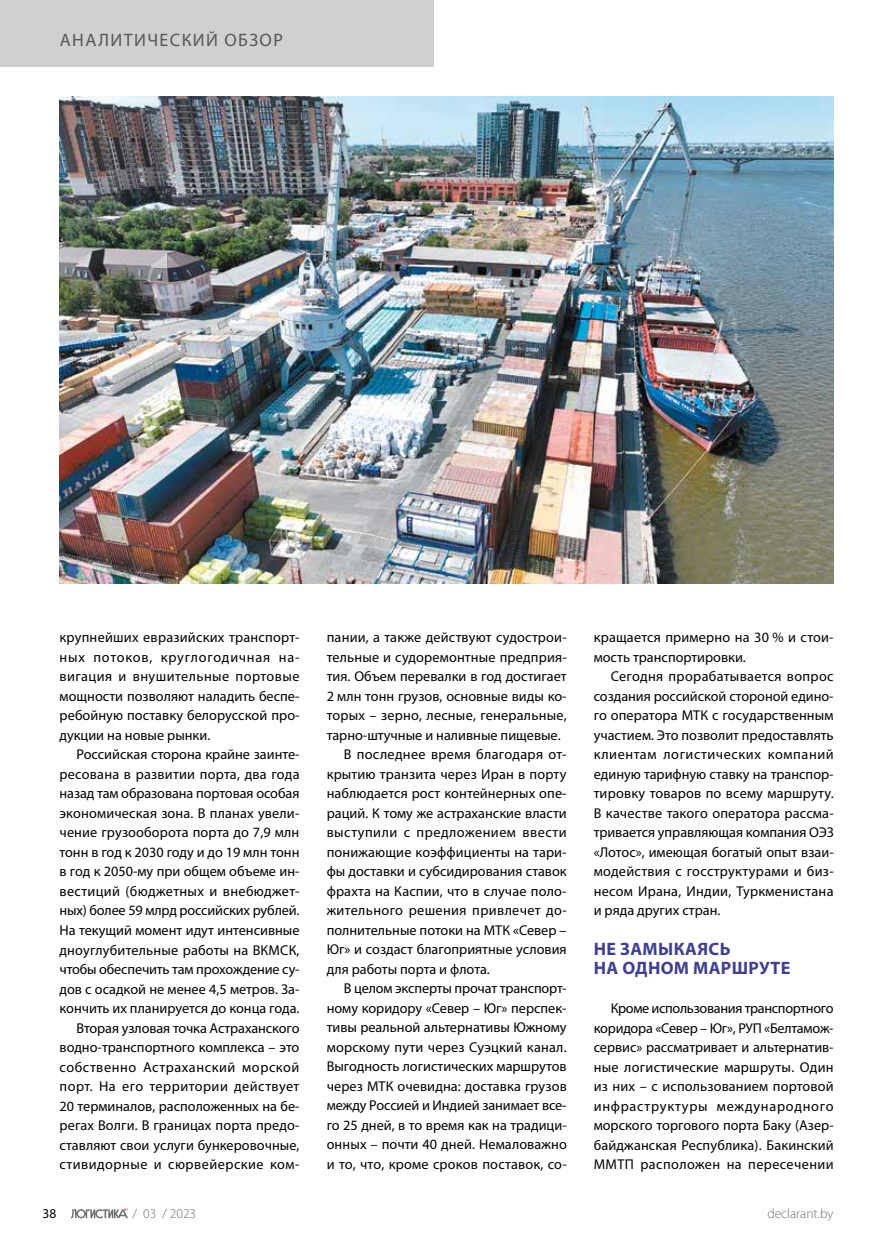
<style>
.page{position:relative;width:893px;height:1255px;background:#fff}
.page>*{position:absolute;margin:0;border:0;box-sizing:border-box;transform-origin:0 0}
.t1{font:700 18px/19.5px "Myriad Pro";letter-spacing:.02em;color:#404092}
.t2{font:18px "Myriad Pro";letter-spacing:.08em;color:#575756}
.t3{font:14.25px/19.5px "Myriad Pro";letter-spacing:.005em;color:#000;text-align:justify}
.t4{font:14.25px "Myriad Pro";letter-spacing:.025em;color:#000}
.t5{font:14.25px "Myriad Pro";letter-spacing:.035em;color:#000}
.t6{font:300 13.5px "Myriad Pro";color:#706f6f}
.t7{font:13.5px "Myriad Pro";color:#000}
</style>
<div class="page">
<img style="left:60px;top:97px;width:773px;height:487px">
<svg style="left:71px;top:1208px;width:57px;height:10px"></svg>
<div style="left:0;top:0;width:434px;height:67px;background:#d0d0d0"></div>
<p class="t2" style="left:60px;top:29px;width:225px">АНАЛИТИЧЕСКИЙ ОБЗОР</p>
<p class="t3" style="left:60px;top:627px;width:242px">крупнейших евразийских транспорт&shy;ных потоков, круглогодичная на&shy;вигация и внушительные портовые мощности позволяют наладить беспе&shy;ребойную поставку белорусской про&shy;дукции на новые рынки.</p>
<p class="t3" style="left:60px;top:744px;width:242px;text-align:right">Российская сторона крайне заинте&shy;ресована в развитии порта, два года назад там образована портовая особая экономическая зона. В планах увели&shy;чение грузооборота порта до 7,9 млн тонн в год к 2030 году и до 19 млн тонн в год к 2050-му при общем объеме ин&shy;вестиций (бюджетных и внебюджет&shy;ных) более 59 млрд российских рублей.<br>На текущий момент идут интенсивные дноуглубительные работы на ВКМСК, чтобы обеспечить там прохождение су&shy;дов с осадкой не менее 4,5 метров. За&shy;кончить их планируется до конца года.<br>Вторая узловая точка Астраханского водно-транспортного комплекса – это собственно Астраханский морской порт. На его территории действует 20 терминалов, расположенных на бе&shy;регах Волги. В границах порта предо&shy;ставляют свои услуги бункеровочные, стивидорные и сюрвейерские ком-</p>
<p class="t3" style="left:327px;top:627px;width:242px">пании, а также действуют судострои-</p>
<p class="t3" style="left:327px;top:647px;width:241px">тельные и судоремонтные предприя-</p>
<p class="t3" style="left:327px;top:666px;width:241px">тия. Объем перевалки в год достигает</p>
<p class="t3" style="left:327px;top:686px;width:241px">2 млн тонн грузов, основные виды ко-</p>
<p class="t3" style="left:327px;top:705px;width:241px">торых – зерно, лесные, генеральные,</p>
<p class="t3" style="left:327px;top:725px;width:235px">тарно-штучные и наливные пищевые.</p>
<p class="t4" style="left:344px;top:745px;width:224px">В последнее время благодаря от-</p>
<p class="t3" style="left:327px;top:764px;width:241px">крытию транзита через Иран в порту</p>
<p class="t3" style="left:327px;top:783px;width:241px">наблюдается рост контейнерных опе-</p>
<p class="t3" style="left:327px;top:803px;width:242px">раций. К тому же астраханские власти</p>
<p class="t5" style="left:327px;top:823px;width:241px">выступили с предложением ввести</p>
<p class="t3" style="left:327px;top:842px;width:241px">понижающие коэффициенты на тари-</p>
<p class="t3" style="left:327px;top:861px;width:241px">фы доставки и субсидирования ставок</p>
<p class="t3" style="left:327px;top:881px;width:241px">фрахта на Каспии, что в случае поло-</p>
<p class="t4" style="left:327px;top:901px;width:242px">жительного решения привлечет до-</p>
<p class="t3" style="left:327px;top:920px;width:241px">полнительные потоки на МТК «Север –</p>
<p class="t3" style="left:327px;top:939px;width:241px">Юг» и создаст благоприятные условия</p>
<p class="t3" style="left:327px;top:959px;width:165px">для работы порта и флота.</p>
<p class="t3" style="left:344px;top:978px;width:224px">В целом эксперты прочат транспорт-</p>
<p class="t3" style="left:327px;top:998px;width:241px">ному коридору «Север – Юг» перспек-</p>
<p class="t3" style="left:327px;top:1017px;width:241px">тивы реальной альтернативы Южному</p>
<p class="t3" style="left:327px;top:1037px;width:241px">морскому пути через Суэцкий канал.</p>
<p class="t3" style="left:327px;top:1056px;width:241px">Выгодность логистических маршрутов</p>
<p class="t3" style="left:327px;top:1076px;width:242px">через МТК очевидна: доставка грузов</p>
<p class="t3" style="left:327px;top:1095px;width:241px">между Россией и Индией занимает все-</p>
<p class="t3" style="left:327px;top:1115px;width:241px">го 25 дней, в то время как на традици-</p>
<p class="t3" style="left:327px;top:1134px;width:242px">онных – почти 40 дней. Немаловажно</p>
<p class="t3" style="left:327px;top:1154px;width:241px">и то, что, кроме сроков поставок, со-</p>
<p class="t3" style="left:594px;top:627px;width:241px">кращается примерно на 30 % и стои&shy;мость транспортировки.</p>
<p class="t3" style="left:594px;top:666px;width:242px;text-indent:17px">Сегодня прорабатывается вопрос создания российской стороной едино&shy;го оператора МТК с государственным участием. Это позволит предоставлять клиентам логистических компаний единую тарифную ставку на транспор&shy;тировку товаров по всему маршруту.<br>В качестве такого оператора рассма&shy;тривается управляющая компания ОЭЗ «Лотос», имеющая богатый опыт взаи&shy;модействия с госструктурами и биз&shy;несом Ирана, Индии, Туркменистана и ряда других стран.</p>
<p class="t1" style="left:594px;top:938px;width:198px">НЕ ЗАМЫКАЯСЬ<br>НА ОДНОМ МАРШРУТЕ</p>
<p class="t3" style="left:594px;top:998px;width:242px;text-indent:17px">Кроме использования транспортного коридора «Север – Юг», РУП «Белтамож&shy;сервис» рассматривает и альтернатив&shy;ные логистические маршруты. Один из них – с использованием портовой инфраструктуры международного морского торгового порта Баку (Азер&shy;байджанская Республика). Бакинский ММТП расположен на пересечении</p>
<p class="t7" style="left:43px;top:1205px;width:15px">38</p>
<p class="t6" style="left:132px;top:1206px;width:65px">/ 03 / 2023</p>
<p class="t6" style="left:767px;top:1206px;width:68px">declarant.by</p>
</div>
